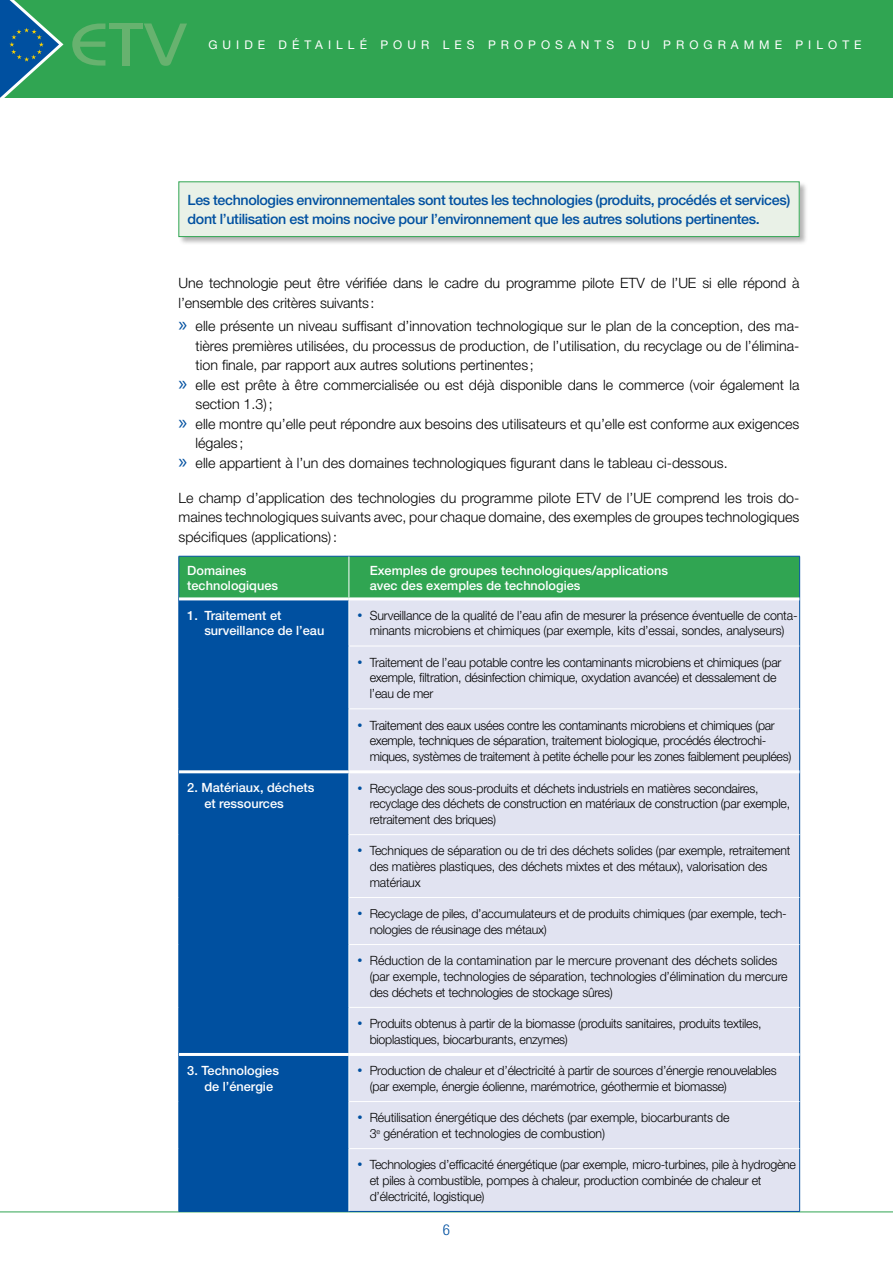
<style>
.page{position:relative;width:893px;height:1263px;background:#fff}
.page>*{position:absolute;margin:0;border:0;box-sizing:border-box;transform-origin:0 0}
.t1{font:300 condensed 15px "Helvetica Neue";color:#0050a0}
.t2{font:300 14.25px/19.5px "Helvetica Neue";color:#000}
.t3{font:500 14.25px/19.5px "Helvetica Neue";letter-spacing:-.025em;color:#0050a0}
.t4{font:300 12.75px/15.8px "Helvetica Neue";letter-spacing:-.02em;color:#000}
.t5{font:500 12.75px/15.8px "Helvetica Neue";color:#fff}
.t6{font:300 12.75px/15.8px "Helvetica Neue";letter-spacing:-.02em;color:#000;scale:.96 1}
.t7{font:300 12.3px/15.8px "Helvetica Neue";letter-spacing:-.02em;color:#000}
.t8{font:12px "Helvetica Neue";letter-spacing:.42em;color:#fff}
.s1{font-family:"Myriad Pro";font-weight:400;font-size:21px;color:#0050a0}
.s2{color:#0050a0}
</style>
<div class="page">
<div style="left:0;top:0;width:893px;height:98px;background:#30a552"></div>
<div style="left:109px;top:24px;width:34px;height:5px;background:#67b26f"></div>
<div style="left:122px;top:28px;width:8px;height:38px;background:#67b26f"></div>
<svg style="left:144px;top:23px;width:43px;height:43px"></svg>
<svg style="left:72px;top:23px;width:34px;height:43px"></svg>
<svg style="left:0;top:0;width:63px;height:98px"></svg>
<hr style="left:0;top:1212px;width:893px;height:1px;background:#30a552">
<div style="left:178px;top:181px;width:630px;height:64px;background:#000;opacity:.3"></div>
<div style="left:179px;top:182px;width:620px;height:55px;background:#e9f1e7"></div>
<div style="left:179px;top:182px;width:620px;height:55px;border:1px solid #30a552"></div>
<div style="left:180px;top:557px;width:619px;height:40px;background:#30a552"></div>
<div style="left:180px;top:600px;width:169px;height:611px;background:#0050a0"></div>
<div style="left:350px;top:600px;width:449px;height:611px;background:#e1e3f1"></div>
<hr style="left:179px;top:556px;width:170px;height:1px;background:#0050a0">
<hr style="left:179px;top:556px;width:1px;height:43px;background:#0050a0">
<hr style="left:349px;top:556px;width:451px;height:1px;background:#0050a0">
<hr style="left:799px;top:556px;width:1px;height:43px;background:#0050a0">
<hr style="left:179px;top:599px;width:1px;height:47px;background:#0050a0">
<hr style="left:799px;top:599px;width:1px;height:47px;background:#0050a0">
<hr style="left:179px;top:646px;width:1px;height:63px;background:#0050a0">
<hr style="left:799px;top:646px;width:1px;height:63px;background:#0050a0">
<hr style="left:179px;top:709px;width:1px;height:63px;background:#0050a0">
<hr style="left:799px;top:709px;width:1px;height:63px;background:#0050a0">
<hr style="left:179px;top:772px;width:1px;height:63px;background:#0050a0">
<hr style="left:799px;top:772px;width:1px;height:63px;background:#0050a0">
<hr style="left:179px;top:835px;width:1px;height:62px;background:#0050a0">
<hr style="left:799px;top:835px;width:1px;height:62px;background:#0050a0">
<hr style="left:179px;top:897px;width:1px;height:47px;background:#0050a0">
<hr style="left:799px;top:897px;width:1px;height:47px;background:#0050a0">
<hr style="left:179px;top:944px;width:1px;height:63px;background:#0050a0">
<hr style="left:799px;top:944px;width:1px;height:63px;background:#0050a0">
<hr style="left:179px;top:1007px;width:1px;height:47px;background:#0050a0">
<hr style="left:799px;top:1007px;width:1px;height:47px;background:#0050a0">
<hr style="left:179px;top:1054px;width:1px;height:47px;background:#0050a0">
<hr style="left:799px;top:1054px;width:1px;height:47px;background:#0050a0">
<hr style="left:179px;top:1101px;width:1px;height:47px;background:#0050a0">
<hr style="left:799px;top:1101px;width:1px;height:47px;background:#0050a0">
<hr style="left:179px;top:1148px;width:1px;height:63px;background:#0050a0">
<hr style="left:799px;top:1148px;width:1px;height:63px;background:#0050a0">
<hr style="left:179px;top:1211px;width:170px;height:1px;background:#0050a0">
<hr style="left:349px;top:1211px;width:451px;height:1px;background:#0050a0">
<hr style="left:349px;top:646px;width:450px;height:1px;background:#fff">
<hr style="left:349px;top:708px;width:450px;height:1px;background:#fff">
<hr style="left:349px;top:834px;width:450px;height:1px;background:#fff">
<hr style="left:349px;top:897px;width:450px;height:1px;background:#fff">
<hr style="left:349px;top:944px;width:450px;height:1px;background:#fff">
<hr style="left:349px;top:1007px;width:450px;height:1px;background:#fff">
<hr style="left:349px;top:1101px;width:450px;height:1px;background:#fff">
<hr style="left:349px;top:1148px;width:450px;height:1px;background:#fff">
<hr style="left:179px;top:770px;width:170px;height:3px;background:#fff">
<hr style="left:179px;top:1053px;width:170px;height:3px;background:#fff">
<hr style="left:349px;top:770px;width:450px;height:3px;background:#fff">
<hr style="left:349px;top:1053px;width:450px;height:3px;background:#fff">
<hr style="left:179px;top:597px;width:170px;height:3px;background:#fff">
<hr style="left:349px;top:556px;width:1px;height:41px;background:#fff">
<p class="t8" style="left:208px;top:37px;width:655px">GUIDE DÉTAILLÉ POUR LES PROPOSANTS DU PROG RAMME PILOTE</p>
<p class="t3" style="left:188px;top:190px;width:604px">Les technologies environnementales sont toutes les technologies (produits, procédés et services) dont l’utilisation est moins nocive pour l’environnement que les autres solutions pertinentes.</p>
<p class="t2" style="left:179px;top:273px;width:622px">Une technologie peut être vérifiée dans le cadre du programme pilote ETV de l’UE si elle répond à l’ensemble des critères suivants:</p>
<p class="t2" style="left:179px;top:316px;width:622px"><span class="s1">»</span> elle présente un niveau suffisant d’innovation technologique sur le plan de la conception, des ma-</p>
<p class="t2" style="left:196px;top:336px;width:605px">tières premières utilisées, du processus de production, de l’utilisation, du recyclage ou de l’élimina-</p>
<p class="t2" style="left:196px;top:355px;width:340px">tion finale, par rapport aux autres solutions pertinentes ;</p>
<p class="t2" style="left:179px;top:375px;width:622px"><span class="s1">»</span> elle est prête à être commercialisée ou est déjà disponible dans le commerce (voir également la</p>
<p class="t2" style="left:196px;top:394px;width:79px">section 1.3);</p>
<p class="t2" style="left:179px;top:414px;width:622px"><span class="s1">»</span> elle montre qu’elle peut répondre aux besoins des utilisateurs et qu’elle est conforme aux exigences</p>
<p class="t2" style="left:196px;top:433px;width:49px">légales ;</p>
<p class="t2" style="left:179px;top:453px;width:551px"><span class="s1">»</span> elle appartient à l’un des domaines technologiques figurant dans le tableau ci-dessous.</p>
<p class="t2" style="left:179px;top:487px;width:622px;text-align:justify">Le champ d’application des technologies du programme pilote ETV de l’UE comprend les trois do&shy;maines technologiques suivants avec, pour chaque domaine, des exemples de groupes technologiques spécifiques (applications):</p>
<p class="t5" style="left:187px;top:562px;width:92px">Domaines technologiques</p>
<p class="t5" style="left:370px;top:562px;width:300px">Exemples de groupes technologiques/applications avec des exemples de technologies</p>
<p class="t5" style="left:204px;top:607px;width:122px;text-indent:-17px">1. Traitement et surveillance de l’eau</p>
<p class="t4" style="left:357px;top:607px;width:442px;text-align:center"><span class="s2">•</span> Surveillance de la qualité de l’eau afin de mesurer la présence éventuelle de conta&shy;minants microbiens et chimiques (par exemple, kits d’essai, sondes, analyseurs)</p>
<p class="t4" style="left:370px;top:654px;width:413px;text-indent:-13px"><span class="s2">•</span> Traitement de l’eau potable contre les contaminants microbiens et chimiques (par exemple, filtration, désinfection chimique, oxydation avancée) et dessalement de l’eau de mer</p>
<p class="t4" style="left:370px;top:717px;width:423px;text-indent:-13px"><span class="s2">•</span> Traitement des eaux usées contre les contaminants microbiens et chimiques (par exemple, techniques de séparation, traitement biologique, procédés électrochi&shy;miques, systèmes de traitement à petite échelle pour les zones faiblement peuplées)</p>
<p class="t5" style="left:204px;top:780px;width:112px;text-indent:-17px">2. Matériaux, déchets et ressources</p>
<p class="t4" style="left:370px;top:780px;width:422px;text-indent:-13px"><span class="s2">•</span> Recyclage des sous-produits et déchets industriels en matières secondaires, recyclage des déchets de construction en matériaux de construction (par exemple, retraitement des briques)</p>
<p class="t6" style="left:370px;top:843px;width:440px;text-indent:-13px"><span class="s2">•</span> Techniques de séparation ou de tri des déchets solides (par exemple, retraitement des matières plastiques, des déchets mixtes et des métaux), valorisation des matériaux</p>
<p class="t7" style="left:370px;top:906px;width:419px;text-indent:-13px"><span class="s2">•</span> Recyclage de piles, d’accumulateurs et de produits chimiques (par exemple, tech&shy;nologies de réusinage des métaux)</p>
<p class="t4" style="left:370px;top:952px;width:419px;text-indent:-13px"><span class="s2">•</span> Réduction de la contamination par le mercure provenant des déchets solides (par exemple, technologies de séparation, technologies d’élimination du mercure des déchets et technologies de stockage sûres)</p>
<p class="t4" style="left:370px;top:1015px;width:393px;text-indent:-13px"><span class="s2">•</span> Produits obtenus à partir de la biomasse (produits sanitaires, produits textiles, bioplastiques, biocarburants, enzymes)</p>
<p class="t5" style="left:204px;top:1062px;width:76px;text-indent:-17px">3. Technologies de l’énergie</p>
<p class="t4" style="left:370px;top:1062px;width:408px;text-indent:-13px"><span class="s2">•</span> Production de chaleur et d’électricité à partir de sources d’énergie renouvelables (par exemple, énergie éolienne, marémotrice, géothermie et biomasse)</p>
<p class="t4" style="left:370px;top:1109px;width:361px;text-indent:-13px"><span class="s2">•</span> Réutilisation énergétique des déchets (par exemple, biocarburants de<br>3<sup>e</sup> génération et technologies de combustion)</p>
<p class="t4" style="left:370px;top:1156px;width:428px;text-indent:-13px"><span class="s2">•</span> Technologies d’efficacité énergétique (par exemple, micro-turbines, pile à hydrogène et piles à combustible, pompes à chaleur, production combinée de chaleur et d’électricité, logistique)</p>
<p class="t1" style="left:443px;top:1221px;width:9px">6</p>
</div>
